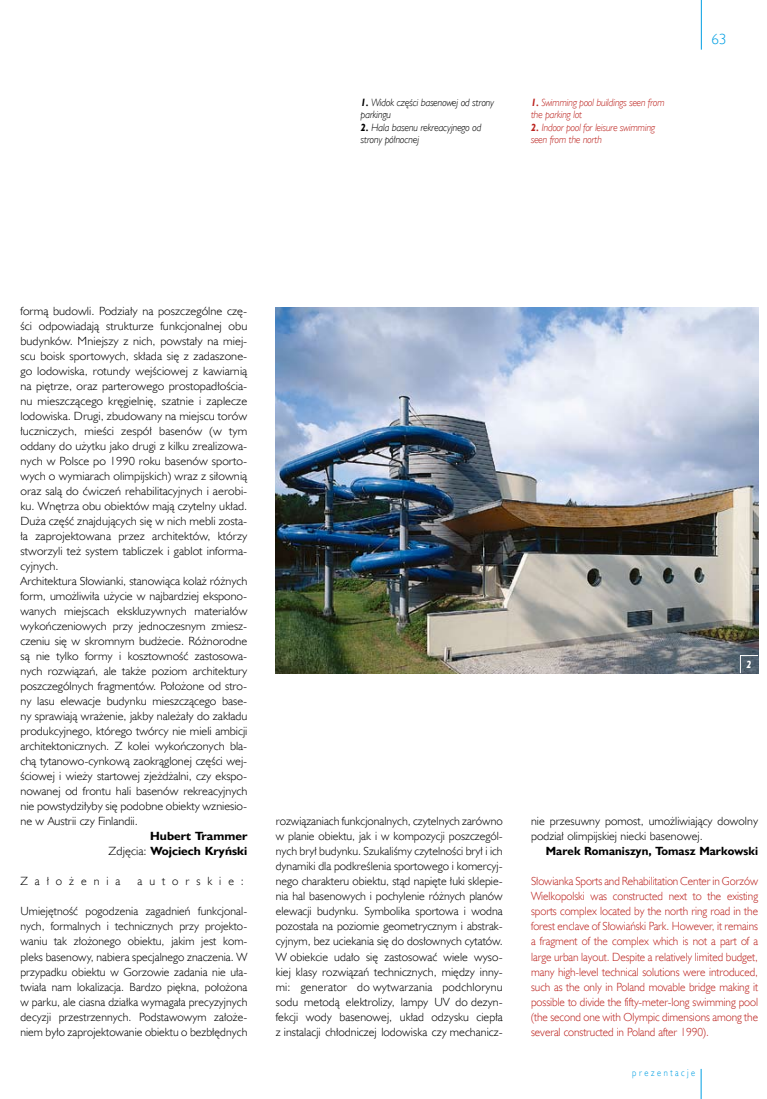
<style>
.page{position:relative;width:767px;height:1099px;background:#fff}
.page>*{position:absolute;margin:0;border:0;box-sizing:border-box;transform-origin:0 0}
.t1{font:15px "Humanst 521 Lt EU";color:#009fe3}
.t2{font:11.88px/15px "Humanst 521 Lt EU";letter-spacing:.005em;color:#000;text-align:justify}
.t3{font:11.88px "Humanst 521 Lt EU";letter-spacing:.005em;color:#000;scale:1.04 1}
.t4{font:11.88px/15px "Humanst 521 Lt EU";letter-spacing:-.005em;color:#bc2521;text-align:justify;scale:.95 1}
.t5{font:700 11.88px "Humanst 521 EU";letter-spacing:.005em;color:#000;scale:1.05 1}
.t6{font:700 11.88px "Humanst 521 EU";letter-spacing:.005em;color:#000}
.t7{font:11.88px "Humanst 521 Lt EU";letter-spacing:.585em;color:#000}
.t8{font:italic 10.62px/12.5px "Humanst 521 Lt EU";letter-spacing:-.015em;color:#bc2521;scale:.95 1}
.t9{font:italic 10.62px/12.5px "Humanst 521 Lt EU";letter-spacing:-.01em;color:#000;scale:.95 1}
.t10{font:italic 700 10.62px "Humanst 521 EU";color:#fff;scale:.95 1}
.t11{font:10px "Humanst 521 Lt EU";letter-spacing:.3em;color:#009fe3;scale:.85 1}
.s1{font-family:"Humanst 521 EU";font-weight:700}
.s2{font-family:"Humanst 521 Lt EU";font-weight:400}
</style>
<div class="page">
<hr style="left:701px;top:0;width:1px;height:50px;background:#009fe3">
<hr style="left:700px;top:1068px;width:1px;height:30px;background:#009fe3">
<img style="left:276px;top:307px;width:481px;height:366px">
<svg style="left:739px;top:655px;width:19px;height:18px"></svg>
<p class="t9" style="left:361px;top:96px;width:142px"><span class="s1">1.</span> Widok części basenowej od strony parkingu</p>
<p class="t9" style="left:361px;top:121px;width:128px"><span class="s1">2.</span> Hala basenu rekreacyjnego od strony północnej</p>
<p class="t8" style="left:531px;top:96px;width:142px"><span class="s1">1.</span> Swimming pool buildings seen from the parking lot</p>
<p class="t8" style="left:531px;top:121px;width:132px"><span class="s1">2.</span> Indoor pool for leisure swimming seen from the north</p>
<p class="t1" style="left:711px;top:30px;width:17px">63</p>
<p class="t3" style="left:20px;top:304px;width:220px">formą budowli. Podziały na poszczególne czę-</p>
<p class="t3" style="left:20px;top:319px;width:220px">ści odpowiadają strukturze funkcjonalnej obu</p>
<p class="t3" style="left:20px;top:334px;width:220px">budynków. Mniejszy z nich, powstały na miej-</p>
<p class="t3" style="left:20px;top:349px;width:220px">scu boisk sportowych, składa się z zadaszone-</p>
<p class="t3" style="left:20px;top:364px;width:220px">go lodowiska, rotundy wejściowej z kawiarnią</p>
<p class="t3" style="left:20px;top:379px;width:220px">na piętrze, oraz parterowego prostopadłościa-</p>
<p class="t3" style="left:20px;top:394px;width:220px">nu mieszczącego kręgielnię, szatnie i zaplecze</p>
<p class="t3" style="left:20px;top:409px;width:220px">lodowiska. Drugi, zbudowany na miejscu torów</p>
<p class="t3" style="left:20px;top:424px;width:220px">łuczniczych, mieści zespół basenów (w tym</p>
<p class="t3" style="left:20px;top:439px;width:220px">oddany do użytku jako drugi z kilku zrealizowa-</p>
<p class="t3" style="left:20px;top:454px;width:220px">nych w Polsce po 1990 roku basenów sporto-</p>
<p class="t3" style="left:20px;top:469px;width:220px">wych o wymiarach olimpijskich) wraz z siłownią</p>
<p class="t3" style="left:20px;top:484px;width:220px">oraz salą do ćwiczeń rehabilitacyjnych i aerobi-</p>
<p class="t3" style="left:20px;top:499px;width:220px">ku. Wnętrza obu obiektów mają czytelny układ.</p>
<p class="t3" style="left:20px;top:514px;width:220px">Duża część znajdujących się w nich mebli zosta-</p>
<p class="t3" style="left:20px;top:529px;width:220px">ła zaprojektowana przez architektów, którzy</p>
<p class="t3" style="left:20px;top:544px;width:220px">stworzyli też system tabliczek i gablot informa-</p>
<p class="t3" style="left:20px;top:559px;width:38px">cyjnych.</p>
<p class="t2" style="left:20px;top:573px;width:228px">Architektura Słowianki, stanowiąca kolaż różnych</p>
<p class="t2" style="left:20px;top:588px;width:228px">form, umożliwiła użycie w najbardziej ekspono-</p>
<p class="t2" style="left:20px;top:603px;width:228px">wanych miejscach ekskluzywnych materiałów</p>
<p class="t2" style="left:20px;top:618px;width:228px">wykończeniowych przy jednoczesnym zmiesz-</p>
<p class="t2" style="left:20px;top:633px;width:228px">czeniu się w skromnym budżecie. Różnorodne</p>
<p class="t2" style="left:20px;top:648px;width:228px">są nie tylko formy i kosztowność zastosowa-</p>
<p class="t2" style="left:20px;top:663px;width:228px">nych rozwiązań, ale także poziom architektury</p>
<p class="t2" style="left:20px;top:678px;width:228px">poszczególnych fragmentów. Położone od stro-</p>
<p class="t2" style="left:20px;top:693px;width:228px">ny lasu elewacje budynku mieszczącego base-</p>
<p class="t2" style="left:20px;top:708px;width:228px">ny sprawiają wrażenie, jakby należały do zakładu</p>
<p class="t2" style="left:20px;top:723px;width:228px">produkcyjnego, którego twórcy nie mieli ambicji</p>
<p class="t2" style="left:20px;top:738px;width:228px">architektonicznych. Z kolei wykończonych bla-</p>
<p class="t2" style="left:20px;top:753px;width:228px">chą tytanowo-cynkową zaokrąglonej części wej-</p>
<p class="t2" style="left:20px;top:768px;width:228px">ściowej i wieży startowej zjeżdżalni, czy ekspo-</p>
<p class="t2" style="left:20px;top:783px;width:228px">nowanej od frontu hali basenów rekreacyjnych</p>
<p class="t2" style="left:20px;top:798px;width:228px">nie powstydziłyby się podobne obiekty wzniesio-</p>
<p class="t2" style="left:20px;top:813px;width:119px">ne w Austrii czy Finlandii.</p>
<p class="t5" style="left:150px;top:829px;width:94px">Hubert Trammer</p>
<p class="t5" style="left:109px;top:844px;width:134px"><span class="s2">Zdjęcia:</span> Wojciech Kryński</p>
<p class="t7" style="left:20px;top:874px;width:101px">Założenia</p>
<p class="t7" style="left:137px;top:874px;width:108px">autorskie:</p>
<p class="t2" style="left:20px;top:903px;width:228px">Umiejętność pogodzenia zagadnień funkcjonal&shy;nych, formalnych i technicznych przy projekto&shy;waniu tak złożonego obiektu, jakim jest kom&shy;pleks basenowy, nabiera specjalnego znaczenia. W przypadku obiektu w Gorzowie zadania nie uła&shy;twiała nam lokalizacja. Bardzo piękna, położona w parku, ale ciasna działka wymagała precyzyjnych decyzji przestrzennych. Podstawowym założe&shy;niem było zaprojektowanie obiektu o bezbłędnych</p>
<p class="t10" style="left:746px;top:657px;width:7px">2</p>
<p class="t2" style="left:276px;top:813px;width:228px">rozwiązaniach funkcjonalnych, czytelnych zarówno w planie obiektu, jak i w kompozycji poszczegól&shy;nych brył budynku. Szukaliśmy czytelności brył i ich dynamiki dla podkreślenia sportowego i komercyj&shy;nego charakteru obiektu, stąd napięte łuki sklepie&shy;nia hal basenowych i pochylenie różnych planów elewacji budynku. Symbolika sportowa i wodna pozostała na poziomie geometrycznym i abstrak&shy;cyjnym, bez uciekania się do dosłownych cytatów.<br>W obiekcie udało się zastosować wiele wyso&shy;kiej klasy rozwiązań technicznych, między inny&shy;mi: generator do wytwarzania podchlorynu sodu metodą elektrolizy, lampy UV do dezyn&shy;fekcji wody basenowej, układ odzysku ciepła z instalacji chłodniczej lodowiska czy mechanicz-</p>
<p class="t2" style="left:531px;top:813px;width:228px">nie przesuwny pomost, umożliwiający dowolny</p>
<p class="t2" style="left:531px;top:828px;width:173px">podział olimpijskiej niecki basenowej.</p>
<p class="t6" style="left:545px;top:844px;width:214px">Marek Romaniszyn, Tomasz Markowski</p>
<p class="t4" style="left:531px;top:873px;width:240px">Słowianka Sports and Rehabilitation Center in Gorzów Wielkopolski was constructed next to the existing sports complex located by the north ring road in the forest enclave of Słowiański Park. However, it remains a fragment of the complex which is not a part of a large urban layout. Despite a relatively limited budget, many high-level technical solutions were introduced, such as the only in Poland movable bridge making it possible to divide the fifty-meter-long swimming pool (the second one with Olympic dimensions among the several constructed in Poland after 1990).</p>
<p class="t11" style="left:632px;top:1066px;width:76px">prezentacje</p>
</div>
